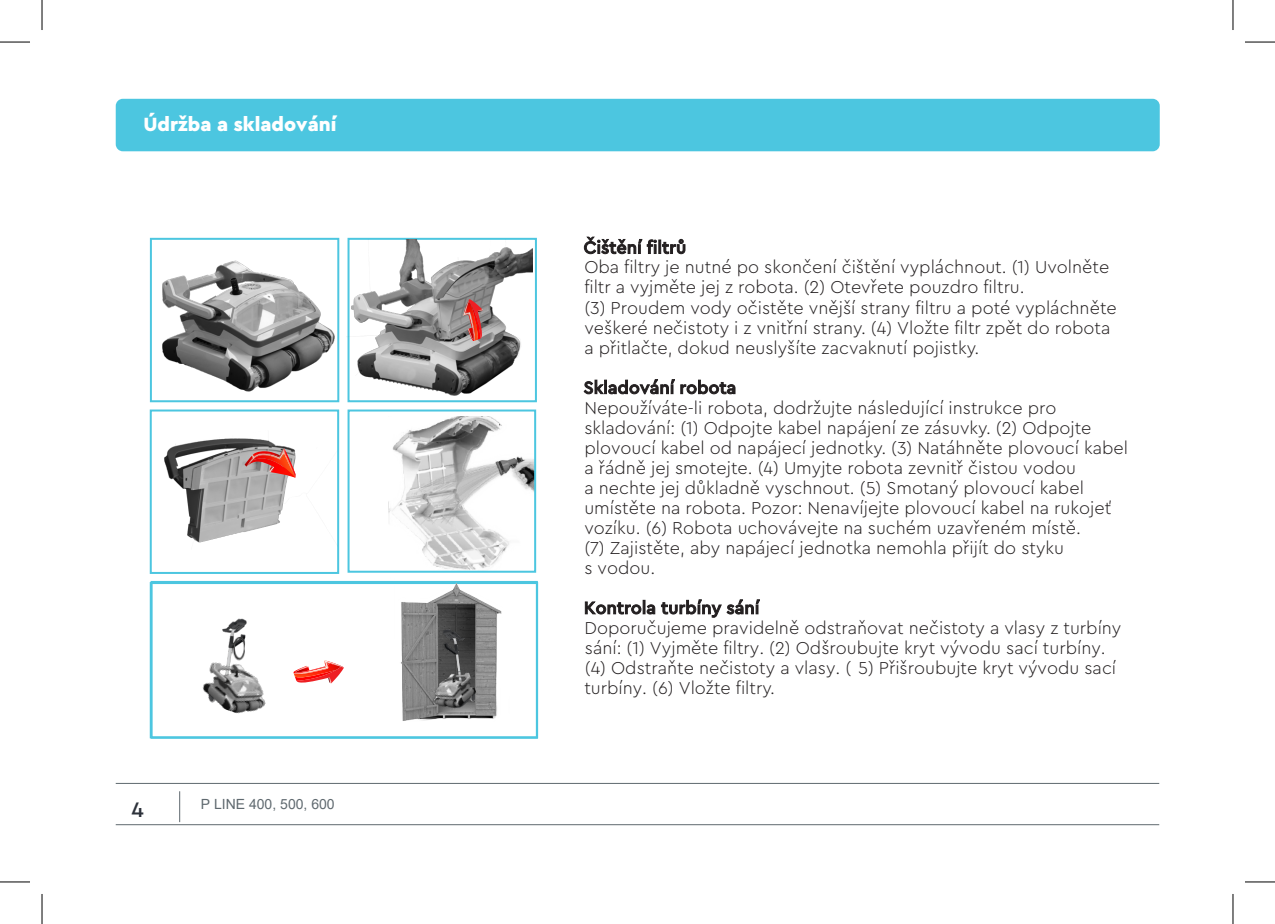
<style>
.page{position:relative;width:1275px;height:924px;background:#fff}
.page>*{position:absolute;margin:0;border:0;box-sizing:border-box;transform-origin:0 0}
.t1{font:500 22px "Cera PRO";color:#2d323b}
.t2{font:900 20px "Cera PRO";color:#fff}
.t3{font:300 18px/20px "Cera PRO";color:#231f20}
.t4{font:14px "Arial";color:#5f696f}
.s1{font-weight:500}
</style>
<div class="page">
<hr style="left:116px;top:823px;width:1043px;height:1px;background:#5f696f">
<hr style="left:116px;top:782px;width:1043px;height:1px;background:#5f696f">
<hr style="left:179px;top:790px;width:1px;height:31px;background:#5f696f">
<div style="left:116px;top:99px;width:1043px;height:52px;background:#4cc6e0;border-radius:7px"></div>
<div style="left:150px;top:238px;width:189px;height:164px;border:2px solid #4cc6e0"></div>
<img style="left:151px;top:245px;width:187px;height:155px">
<div style="left:347px;top:238px;width:190px;height:164px;border:2px solid #4cc6e0"></div>
<img style="left:347px;top:240px;width:186px;height:162px">
<img style="left:389px;top:416px;width:144px;height:153px">
<div style="left:347px;top:409px;width:189px;height:163px;border:2px solid #4cc6e0"></div>
<div style="left:150px;top:409px;width:189px;height:164px;border:2px solid #4cc6e0"></div>
<img style="left:151px;top:424px;width:187px;height:125px">
<div style="left:151px;top:580px;width:387px;height:158px;border:2px solid #4cc6e0"></div>
<img style="left:375px;top:580px;width:150px;height:141px">
<svg style="left:293px;top:660px;width:51px;height:23px"></svg>
<img style="left:222px;top:618px;width:25px;height:31px">
<img style="left:231px;top:636px;width:14px;height:13px">
<img style="left:439px;top:624px;width:36px;height:40px">
<svg style="left:245px;top:448px;width:51px;height:30px;background:#c9726b"></svg>
<svg style="left:463px;top:299px;width:20px;height:42px"></svg>
<img style="left:202px;top:649px;width:64px;height:65px">
<img style="left:420px;top:664px;width:60px;height:56px">
<hr style="left:0;top:42px;width:30px;height:1px;background:#000">
<hr style="left:1245px;top:42px;width:30px;height:1px;background:#000">
<hr style="left:0;top:881px;width:30px;height:1px;background:#000">
<hr style="left:1245px;top:881px;width:30px;height:1px;background:#000">
<hr style="left:42px;top:0;width:1px;height:30px;background:#000">
<hr style="left:42px;top:893px;width:1px;height:30px;background:#000">
<hr style="left:1232px;top:0;width:1px;height:30px;background:#000">
<hr style="left:1232px;top:893px;width:1px;height:30px;background:#000">
<p class="t2" style="left:143px;top:110px;width:194px">Údržba a skladování</p>
<p class="t1" style="left:131px;top:794px;width:14px">4</p>
<p class="t4" style="left:201px;top:794px;width:135px">P LINE 400, 500, 600</p>
<p class="t3" style="left:583px;top:236px;width:535px"><span class="s1">Čištění filtrů<br></span>Oba filtry je nutné po skončení čištění vypláchnout. (1) Uvolněte filtr a vyjměte jej z robota. (2) Otevřete pouzdro filtru.<br>(3) Proudem vody očistěte vnější strany filtru a poté vypláchněte veškeré nečistoty i z vnitřní strany. (4) Vložte filtr zpět do robota a přitlačte, dokud neuslyšíte zacvaknutí pojistky.</p>
<p class="t3" style="left:583px;top:376px;width:546px"><span class="s1">Skladování robota<br></span>Nepoužíváte-li robota, dodržujte následující instrukce pro skladování: (1) Odpojte kabel napájení ze zásuvky. (2) Odpojte plovoucí kabel od napájecí jednotky. (3) Natáhněte plovoucí kabel a řádně jej smotejte. (4) Umyjte robota zevnitř čistou vodou<br>a nechte jej důkladně vyschnout. (5) Smotaný plovoucí kabel umístěte na robota. Pozor: Nenavíjejte plovoucí kabel na rukojeť vozíku. (6) Robota uchovávejte na suchém uzavřeném místě.<br>(7) Zajistěte, aby napájecí jednotka nemohla přijít do styku<br>s vodou.</p>
<p class="t3" style="left:584px;top:596px;width:539px"><span class="s1">Kontrola turbíny sání<br></span>Doporučujeme pravidelně odstraňovat nečistoty a vlasy z turbíny sání: (1) Vyjměte filtry. (2) Odšroubujte kryt vývodu sací turbíny. (4) Odstraňte nečistoty a vlasy. ( 5) Přišroubujte kryt vývodu sací turbíny. (6) Vložte filtry.</p>
</div>
